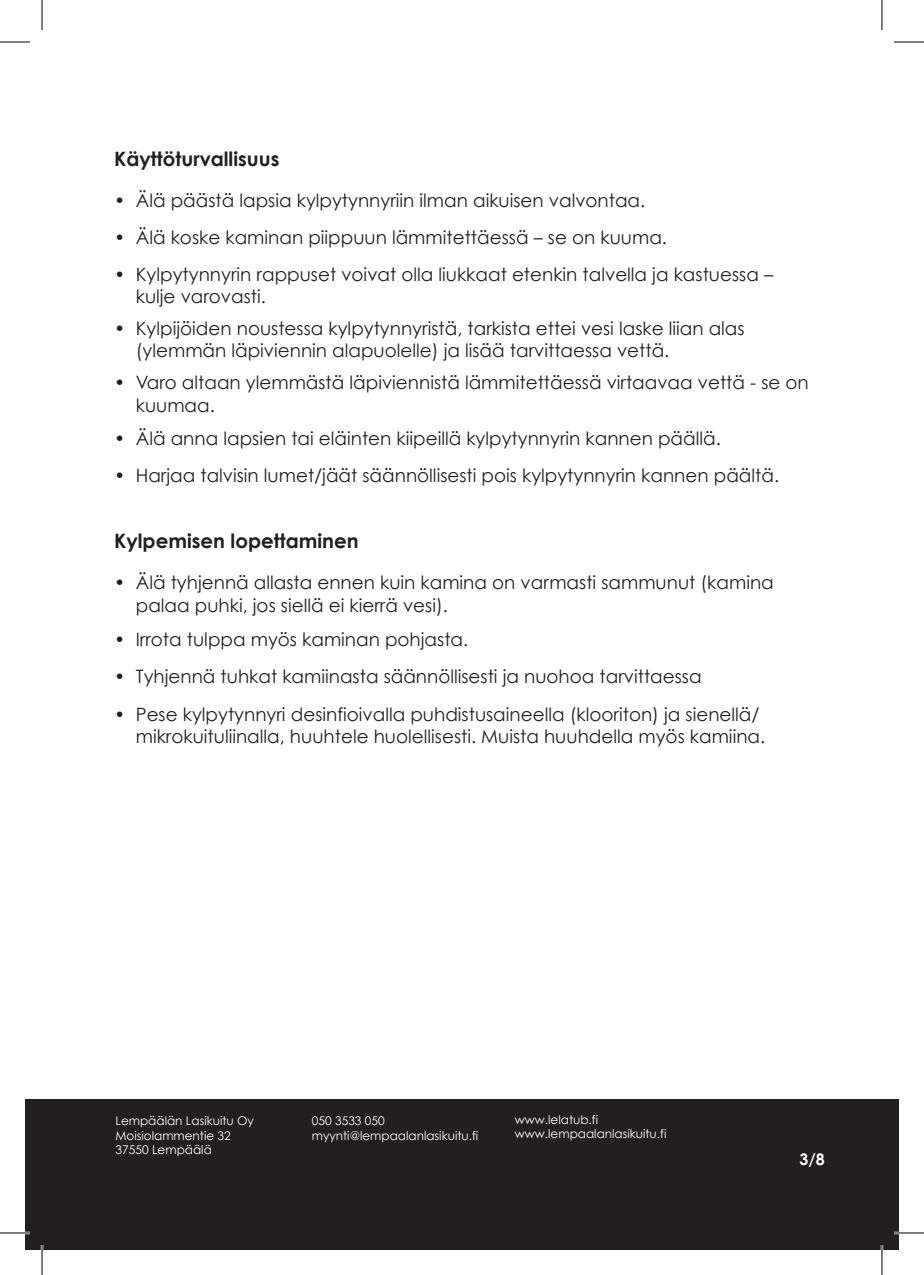
<style>
.page{position:relative;width:924px;height:1275px;background:#fff}
.page>*{position:absolute;margin:0;border:0;box-sizing:border-box;transform-origin:0 0}
.t1{font:700 19.8px "Century Gothic";color:#231f20}
.t2{font:18.4px/22px "Century Gothic";color:#231f20}
.t3{font:700 16px "Century Gothic";color:#fff}
.t4{font:12px/14.4px "Century Gothic";color:#fff}
</style>
<div class="page">
<div style="left:25px;top:1099px;width:17px;height:151px;background:#231f20"></div>
<div style="left:42px;top:1100px;width:856px;height:150px;background:#231f20"></div>
<hr style="left:0;top:1231px;width:30px;height:3px;background:#fff">
<hr style="left:893px;top:1231px;width:30px;height:3px;background:#fff">
<hr style="left:41px;top:1245px;width:2px;height:30px;background:#fff">
<hr style="left:880px;top:1245px;width:2px;height:30px;background:#fff">
<hr style="left:0;top:42px;width:30px;height:1px;background:#000">
<hr style="left:893px;top:42px;width:30px;height:1px;background:#000">
<hr style="left:0;top:1232px;width:30px;height:1px;background:#000">
<hr style="left:893px;top:1232px;width:30px;height:1px;background:#000">
<hr style="left:42px;top:0;width:1px;height:30px;background:#000">
<hr style="left:42px;top:1245px;width:1px;height:30px;background:#000">
<hr style="left:881px;top:0;width:1px;height:30px;background:#000">
<hr style="left:881px;top:1245px;width:1px;height:30px;background:#000">
<p class="t1" style="left:114px;top:143px;width:167px">Käyttöturvallisuus</p>
<p class="t2" style="left:114px;top:189px;width:13px">•</p>
<p class="t2" style="left:114px;top:226px;width:13px">•</p>
<p class="t2" style="left:114px;top:263px;width:13px">•</p>
<p class="t2" style="left:114px;top:317px;width:13px">•</p>
<p class="t2" style="left:114px;top:371px;width:13px">•</p>
<p class="t2" style="left:114px;top:427px;width:13px">•</p>
<p class="t2" style="left:114px;top:464px;width:13px">•</p>
<p class="t2" style="left:136px;top:189px;width:510px">Älä päästä lapsia kylpytynnyriin ilman aikuisen valvontaa.</p>
<p class="t2" style="left:136px;top:226px;width:532px">Älä koske kaminan piippuun lämmitettäessä – se on kuuma.</p>
<p class="t2" style="left:136px;top:263px;width:638px">Kylpytynnyrin rappuset voivat olla liukkaat etenkin talvella ja kastuessa – kulje varovasti.</p>
<p class="t2" style="left:136px;top:317px;width:610px">Kylpijöiden noustessa kylpytynnyristä, tarkista ettei vesi laske liian alas (ylemmän läpiviennin alapuolelle) ja lisää tarvittaessa vettä.</p>
<p class="t2" style="left:136px;top:371px;width:674px">Varo altaan ylemmästä läpiviennistä lämmitettäessä virtaavaa vettä - se on kuumaa.</p>
<p class="t2" style="left:136px;top:427px;width:586px">Älä anna lapsien tai eläinten kiipeillä kylpytynnyrin kannen päällä.</p>
<p class="t2" style="left:136px;top:464px;width:644px">Harjaa talvisin lumet/jäät säännöllisesti pois kylpytynnyrin kannen päältä.</p>
<p class="t1" style="left:114px;top:526px;width:246px">Kylpemisen lopettaminen</p>
<p class="t2" style="left:114px;top:571px;width:13px">•</p>
<p class="t2" style="left:114px;top:628px;width:13px">•</p>
<p class="t2" style="left:114px;top:657px;width:13px;line-height:37.8px">• •</p>
<p class="t2" style="left:136px;top:571px;width:639px">Älä tyhjennä allasta ennen kuin kamina on varmasti sammunut (kamina palaa puhki, jos siellä ei kierrä vesi).</p>
<p class="t2" style="left:136px;top:628px;width:334px">Irrota tulppa myös kaminan pohjasta.</p>
<p class="t2" style="left:136px;top:657px;width:625px;line-height:37.8px">Tyhjennä tuhkat kamiinasta säännöllisesti ja nuohoa tarvittaessa<br>Pese kylpytynnyri desinfioivalla puhdistusaineella (klooriton) ja sienellä/</p>
<p class="t2" style="left:136px;top:725px;width:630px">mikrokuituliinalla, huuhtele huolellisesti. Muista huuhdella myös kamiina.</p>
<p class="t4" style="left:115px;top:1113px;width:140px">Lempäälän Lasikuitu Oy<br>Moisiolammentie 32<br>37550 Lempäälä</p>
<p class="t4" style="left:311px;top:1113px;width:168px">050 3533 050 myynti@lempaalanlasikuitu.fi</p>
<p class="t4" style="left:514px;top:1111px;width:153px">www.lelatub.fi www.lempaalanlasikuitu.fi</p>
<p class="t3" style="left:799px;top:1146px;width:27px">3/8</p>
</div>
